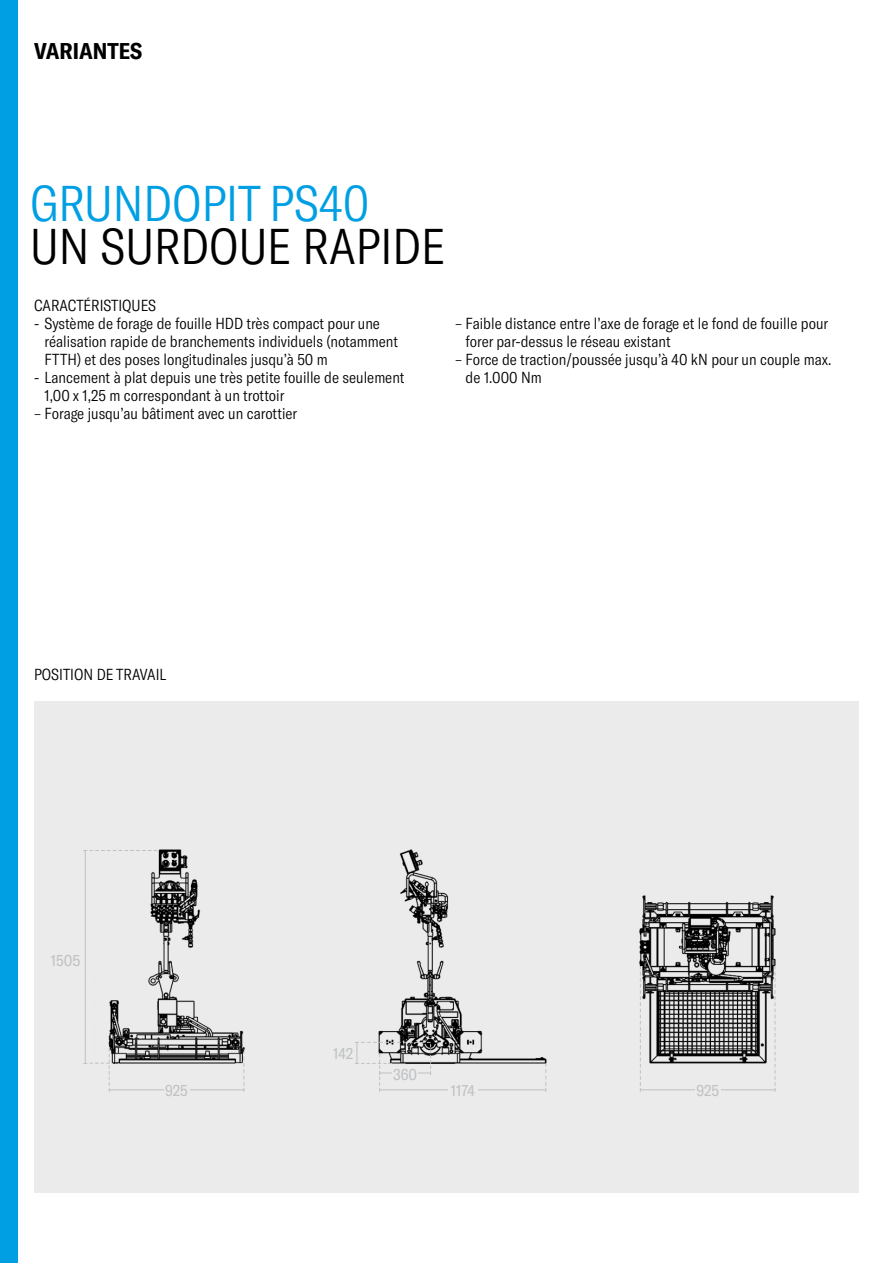
<style>
.page{position:relative;width:893px;height:1263px;background:#fff}
.page>*{position:absolute;margin:0;border:0;box-sizing:border-box;transform-origin:0 0}
.t1{font:300 condensed 49.5px "GT America";color:#000}
.t2{font:300 condensed 49.5px "GT America";color:#009fe3}
.t3{font:700 condensed 22.5px "GT America";color:#000}
.t4{font:300 condensed 15.75px/18px "GT America";color:#000}
.t5{font:condensed 15.75px "GT America";color:#bfc1c2}
</style>
<div class="page">
<div style="left:34px;top:702px;width:825px;height:491px;background:#ebebec"></div>
<div style="left:0;top:0;width:17px;height:1263px;background:#009fe3"></div>
<hr style="left:109px;top:1089px;width:135px;height:1px;background:#bfc1c2">
<hr style="left:380px;top:1089px;width:166px;height:1px;background:#bfc1c2">
<svg style="left:108px;top:1076px;width:12px;height:15px"></svg>
<div style="left:164px;top:1083px;width:25px;height:13px;background:#ebebec"></div>
<div style="left:448px;top:1083px;width:30px;height:13px;background:#ebebec"></div>
<img style="left:83px;top:849px;width:162px;height:226px">
<img style="left:378px;top:849px;width:169px;height:224px">
<img style="left:639px;top:895px;width:137px;height:195px">
<svg style="left:355px;top:1042px;width:76px;height:49px"></svg>
<h2 class="t3" style="left:34px;top:37px;width:110px">VARIANTES</h2>
<h1 class="t2" style="left:30px;top:175px;width:341px">GRUNDOPIT PS40</h1>
<h1 class="t1" style="left:30px;top:218px;width:417px">UN SURDOUE RAPIDE</h1>
<p class="t4" style="left:34px;top:296px;width:124px">CARACTÉRISTIQUES</p>
<p class="t4" style="left:45px;top:314px;width:355px;text-indent:-11px">- Système de forage de fouille HDD très compact pour une réalisation rapide de branchements individuels (notamment<br>FTTH) et des poses longitudinales jusqu’à 50 m</p>
<p class="t4" style="left:45px;top:368px;width:361px;text-indent:-11px">- Lancement à plat depuis une très petite fouille de seulement<br>1,00 x 1,25 m correspondant à un trottoir</p>
<p class="t4" style="left:34px;top:404px;width:265px">– Forage jusqu’au bâtiment avec un carottier</p>
<p class="t4" style="left:466px;top:314px;width:364px;text-indent:-11px">– Faible distance entre l’axe de forage et le fond de fouille pour forer par-dessus le réseau existant</p>
<p class="t4" style="left:466px;top:350px;width:367px;text-indent:-11px">– Force de traction/poussée jusqu’à 40 kN pour un couple max. de 1.000 Nm</p>
<p class="t4" style="left:34px;top:666px;width:134px">POSITION DE TRAVAIL</p>
<p class="t5" style="left:51px;top:951px;width:31px">1505</p>
<p class="t5" style="left:333px;top:1044px;width:22px">142</p>
<p class="t5" style="left:393px;top:1065px;width:26px">360</p>
<p class="t5" style="left:165px;top:1081px;width:24px">925</p>
<p class="t5" style="left:451px;top:1081px;width:26px">1174</p>
<p class="t5" style="left:696px;top:1081px;width:24px">925</p>
</div>
